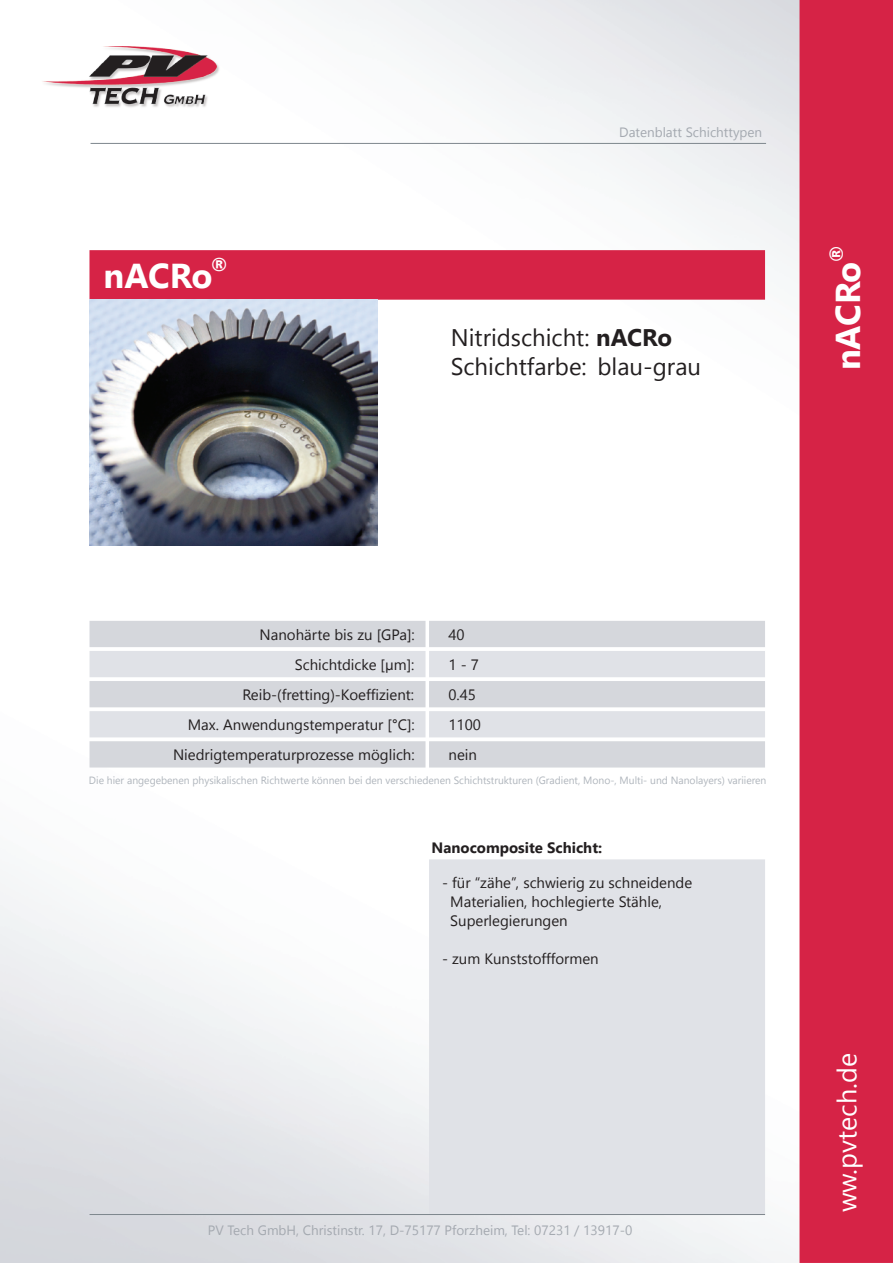
<style>
.page{position:relative;width:893px;height:1263px;background:#fff}
.page>*{position:absolute;margin:0;border:0;box-sizing:border-box;transform-origin:0 0}
.t1{font:700 34.5px "Gadugi";color:#fff}
.t2{font:27px "Gadugi";color:#fff}
.t3{font:24px/28.8px "Gadugi";color:#231f20}
.t4{font:700 18.45px "Gadugi";color:#fff}
.t5{font:15px/30px "Gadugi";color:#231f20}
.t6{font:700 15px "Gadugi";color:#231f20}
.t7{font:13.5px "Gadugi";color:#a4a9b0}
.t8{font:10.5px "Gadugi";color:#afb5bc}
.s1{font-weight:700}
</style>
<div class="page">
<img style="left:0;top:0;width:799px;height:1263px">
<div style="left:799px;top:0;width:94px;height:1263px;background:#d62346"></div>
<div style="left:89px;top:250px;width:676px;height:50px;background:#d62346"></div>
<div style="left:89px;top:714px;width:676px;height:31px;background:linear-gradient(to right,#fff,#fff)"></div>
<img style="left:42px;top:46px;width:178px;height:62px">
<img style="left:42px;top:46px;width:175px;height:58px">
<div style="left:429px;top:621px;width:336px;height:26px;background:#d5d7dc"></div>
<div style="left:90px;top:621px;width:335px;height:26px;background:#d5d7dc"></div>
<div style="left:429px;top:651px;width:336px;height:26px;background:#e0e2e7"></div>
<div style="left:429px;top:681px;width:336px;height:26px;background:#d5d7dc"></div>
<div style="left:90px;top:681px;width:335px;height:26px;background:#d5d7dc"></div>
<div style="left:429px;top:711px;width:336px;height:26px;background:#e0e2e7"></div>
<div style="left:90px;top:711px;width:335px;height:26px;background:#e0e2e7"></div>
<div style="left:429px;top:741px;width:336px;height:26px;background:#d5d7dc"></div>
<div style="left:90px;top:741px;width:335px;height:26px;background:#d5d7dc"></div>
<div style="left:429px;top:859px;width:336px;height:355px;background:#e0e2e7"></div>
<div style="left:90px;top:651px;width:335px;height:26px;background:#e0e2e7"></div>
<svg style="left:90px;top:143px;width:677px;height:1px"></svg>
<svg style="left:89px;top:1214px;width:677px;height:1px"></svg>
<img style="left:90px;top:300px;width:287px;height:245px">
<p class="t7" style="left:619px;top:124px;width:144px">Datenblatt Schichttypen</p>
<p class="t4" style="left:825px;top:262px;width:18px;rotate:-90deg">®</p>
<p class="t4" style="left:211px;top:253px;width:18px">®</p>
<h1 class="t1" style="left:104px;top:255px;width:110px">nACRo</h1>
<h1 class="t1" style="left:827px;top:370px;width:110px;rotate:-90deg">nACRo</h1>
<h3 class="t3" style="left:451px;top:323px;width:252px">Nitridschicht: <span class="s1">nACRo<br></span>Schichtfarbe: blau-grau</h3>
<p class="t5" style="left:173px;top:619px;width:243px;text-align:right">Nanohärte bis zu [GPa]:<br>Schichtdicke [µm]:<br>Reib-(fretting)-Koeffizient:<br>Max. Anwendungstemperatur [°C]:<br>Niedrigtemperaturprozesse möglich:</p>
<p class="t5" style="left:449px;top:619px;width:34px">40<br>1 - 7<br>0.45<br>1100 nein</p>
<p class="t8" style="left:89px;top:774px;width:679px">Die hier angegebenen physikalischen Richtwerte können bei den verschiedenen Schichtstrukturen (Gradient, Mono-, Multi- und Nanolayers) variieren</p>
<p class="t6" style="left:431px;top:838px;width:172px">Nanocomposite Schicht:</p>
<p class="t5" style="left:450px;top:873px;width:243px;line-height:19px;text-indent:-8px">- für “zähe”, schwierig zu schneidende<br>Materialien, hochlegierte Stähle,<br>Superlegierungen</p>
<p class="t5" style="left:442px;top:944px;width:158px">- zum Kunststoffformen</p>
<p class="t7" style="left:208px;top:1222px;width:426px">PV Tech GmbH, Christinstr. 17, D-75177 Pforzheim, Tel: 07231 / 13917-0</p>
<h2 class="t2" style="left:831px;top:1212px;width:161px;rotate:-90deg">ww.pvtech.de</h2>
</div>
